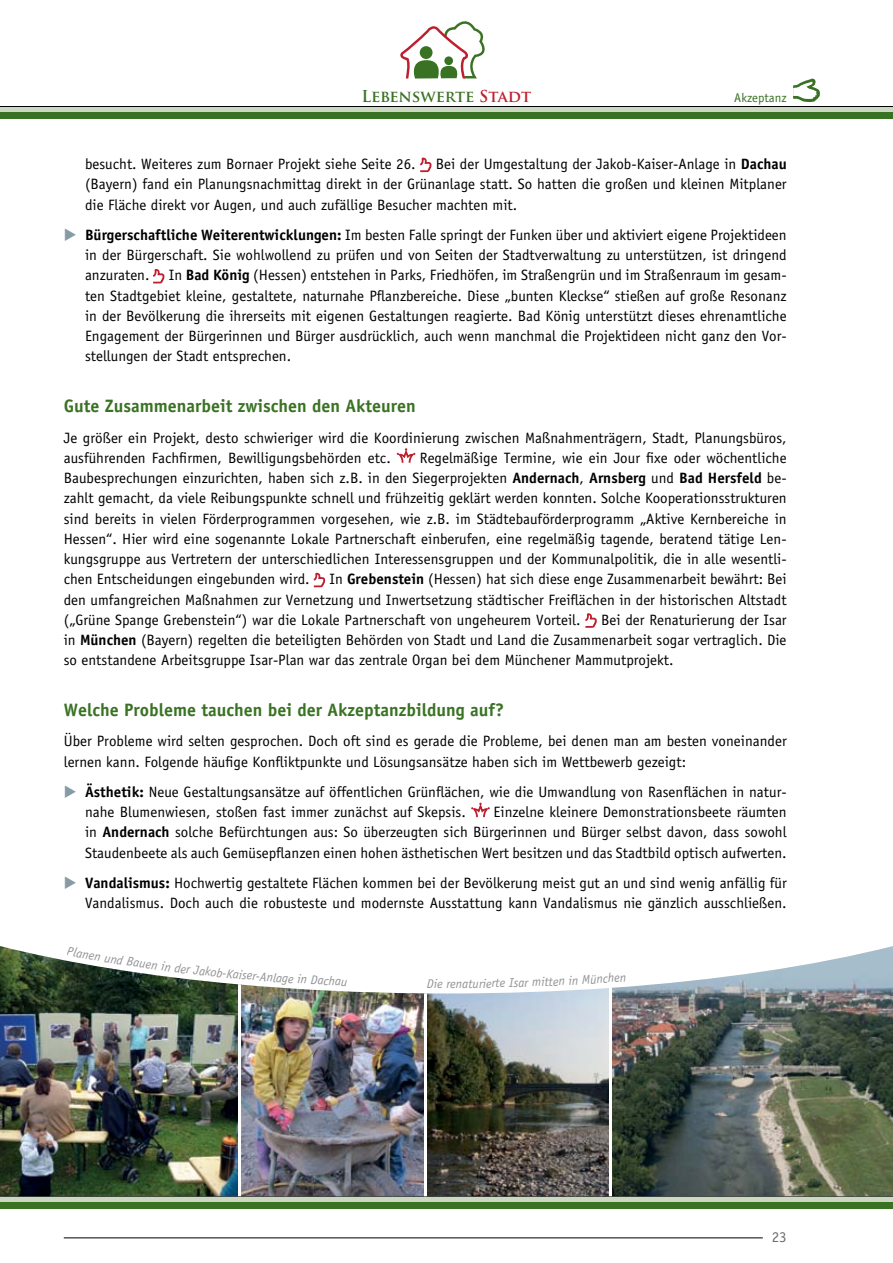
<style>
.page{position:relative;width:893px;height:1263px;background:#fff}
.page>*{position:absolute;margin:0;border:0;box-sizing:border-box;transform-origin:0 0}
.t1{font:700 18px "Officina Sans";color:#3a7224}
.t2{font:700 16.05px "Trajan Pro";color:#3a7224}
.t3{font:15px/20.2px "Officina Sans";color:#000;text-align:justify}
.t4{font:15px "Officina Sans";color:#6d6e71}
.t5{font:italic 12.75px "Officina Sans";letter-spacing:-.005em;color:#6d6e71}
.t6{font:12.75px "Officina Sans";color:#3a7224}
.s1{color:#be1e2d}
.s2{font-weight:700}
</style>
<div class="page">
<svg style="left:400px;top:21px;width:85px;height:58px"></svg>
<hr style="left:64px;top:1237px;width:718px;height:1px;background:#000">
<div style="left:763px;top:1225px;width:24px;height:22px;background:#fff"></div>
<svg style="left:0;top:107px;width:893px;height:6px;fill:#cbd9c2"></svg>
<hr style="left:0;top:106px;width:893px;height:1px;background:#000">
<div style="left:0;top:113px;width:893px;height:6px;background:#3a7224"></div>
<svg style="left:0;top:1197px;width:893px;height:6px;fill:#cbd9c2"></svg>
<hr style="left:0;top:1196px;width:893px;height:1px;background:#000">
<div style="left:0;top:1203px;width:893px;height:6px;background:#3a7224"></div>
<img style="left:612px;top:946px;width:281px;height:250px">
<img style="left:0;top:946px;width:238px;height:250px">
<img style="left:427px;top:988px;width:182px;height:208px">
<img style="left:241px;top:984px;width:183px;height:212px">
<svg style="left:420px;top:158px;width:11px;height:14px"></svg>
<svg style="left:153px;top:269px;width:11px;height:14px"></svg>
<svg style="left:397px;top:448px;width:18px;height:15px"></svg>
<svg style="left:314px;top:573px;width:11px;height:14px"></svg>
<svg style="left:585px;top:613px;width:12px;height:15px"></svg>
<svg style="left:471px;top:803px;width:19px;height:14px"></svg>
<svg style="left:793px;top:79px;width:27px;height:23px"></svg>
<svg style="left:67px;top:946px;width:11px;height:11px"></svg>
<svg style="left:104px;top:955px;width:20px;height:10px"></svg>
<svg style="left:341px;top:984px;width:6px;height:2px"></svg>
<p class="t2" style="left:361px;top:87px;width:171px">Lebenswerte <span class="s1">Stadt</span></p>
<p class="t6" style="left:734px;top:91px;width:54px">Akzeptanz</p>
<p class="t3" style="left:85px;top:154px;width:703px;text-indent:351px">Bei der Umgestaltung der Jakob-Kaiser-Anlage in <span class="s2">Dachau </span>(Bayern) fand ein Planungsnachmittag direkt in der Grünanlage statt. So hatten die großen und kleinen Mitplaner die Fläche direkt vor Augen, und auch zufällige Besucher machten mit.</p>
<p class="t3" style="left:85px;top:225px;width:703px"><span class="s2">Bürgerschaftliche Weiterentwicklungen:</span> Im besten Falle springt der Funken über und aktiviert eigene Projektideen in der Bürgerschaft. Sie wohlwollend zu prüfen und von Seiten der Stadtverwaltung zu unterstützen, ist dringend anzuraten.</p>
<p class="t3" style="left:85px;top:154px;width:332px">besucht. Weiteres zum Bornaer Projekt siehe Seite 26.</p>
<p class="t3" style="left:85px;top:265px;width:703px;text-indent:84px">In <span class="s2">Bad König</span> (Hessen) entstehen in Parks, Friedhöfen, im Straßengrün und im Straßenraum im gesam&shy;ten Stadtgebiet kleine, gestaltete, naturnahe Pflanzbereiche. Diese „bunten Kleckse“ stießen auf große Resonanz in der Bevölkerung die ihrerseits mit eigenen Gestaltungen reagierte. Bad König unterstützt dieses ehrenamtliche Engagement der Bürgerinnen und Bürger ausdrücklich, auch wenn manchmal die Projektideen nicht ganz den Vor&shy;stellungen der Stadt entsprechen.</p>
<p class="t1" style="left:64px;top:396px;width:353px">Gute Zusammenarbeit zwischen den Akteuren</p>
<p class="t3" style="left:64px;top:427px;width:724px">Je größer ein Projekt, desto schwieriger wird die Koordinierung zwischen Maßnahmenträgern, Stadt, Planungsbüros, ausführenden Fachfirmen, Bewilligungsbehörden etc.</p>
<p class="t3" style="left:64px;top:448px;width:724px;text-indent:356px">Regelmäßige Termine, wie ein Jour fixe oder wöchentliche Baubesprechungen einzurichten, haben sich z.B. in den Siegerprojekten <span class="s2">Andernach</span>, <span class="s2">Arnsberg</span> und <span class="s2">Bad Hersfeld</span> be&shy;zahlt gemacht, da viele Reibungspunkte schnell und frühzeitig geklärt werden konnten. Solche Kooperationsstrukturen sind bereits in vielen Förderprogrammen vorgesehen, wie z.B. im Städtebauförderprogramm „Aktive Kernbereiche in Hessen“. Hier wird eine sogenannte Lokale Partnerschaft einberufen, eine regelmäßig tagende, beratend tätige Len&shy;kungsgruppe aus Vertretern der unterschiedlichen Interessensgruppen und der Kommunalpolitik, die in alle wesentli&shy;chen Entscheidungen eingebunden wird.</p>
<p class="t3" style="left:64px;top:569px;width:724px;text-indent:266px">In <span class="s2">Grebenstein</span> (Hessen) hat sich diese enge Zusammenarbeit bewährt: Bei den umfangreichen Maßnahmen zur Vernetzung und Inwertsetzung städtischer Freiflächen in der historischen Altstadt („Grüne Spange Grebenstein“) war die Lokale Partnerschaft von ungeheurem Vorteil.</p>
<p class="t3" style="left:64px;top:610px;width:724px;text-indent:537px">Bei der Renaturierung der Isar in <span class="s2">München</span> (Bayern) regelten die beteiligten Behörden von Stadt und Land die Zusammenarbeit sogar vertraglich. Die so entstandene Arbeitsgruppe Isar-Plan war das zentrale Organ bei dem Münchener Mammutprojekt.</p>
<p class="t1" style="left:64px;top:699px;width:442px">Welche Probleme tauchen bei der Akzeptanzbildung auf?</p>
<p class="t3" style="left:64px;top:731px;width:724px">Über Probleme wird selten gesprochen. Doch oft sind es gerade die Probleme, bei denen man am besten voneinander lernen kann. Folgende häufige Konfliktpunkte und Lösungsansätze haben sich im Wettbewerb gezeigt:</p>
<p class="t3" style="left:85px;top:782px;width:703px"><span class="s2">Ästhetik:</span> Neue Gestaltungsansätze auf öffentlichen Grünflächen, wie die Umwandlung von Rasenflächen in natur&shy;nahe Blumenwiesen, stoßen fast immer zunächst auf Skepsis.</p>
<p class="t3" style="left:85px;top:802px;width:703px;text-indent:409px">Einzelne kleinere Demonstrationsbeete räumten in <span class="s2">Andernach</span> solche Befürchtungen aus: So überzeugten sich Bürgerinnen und Bürger selbst davon, dass sowohl Staudenbeete als auch Gemüsepflanzen einen hohen ästhetischen Wert besitzen und das Stadtbild optisch aufwerten.</p>
<p class="t3" style="left:85px;top:873px;width:703px"><span class="s2">Vandalismus:</span> Hochwertig gestaltete Flächen kommen bei der Bevölkerung meist gut an und sind wenig anfällig für<br>Vandalismus. Doch auch die robusteste und modernste Ausstattung kann Vandalismus nie gänzlich ausschließen.</p>
<p class="t5" style="left:78px;top:946px;width:26px;rotate:10deg">anen</p>
<p class="t5" style="left:128px;top:954px;width:33px;rotate:8deg">Bauen</p>
<p class="t5" style="left:162px;top:959px;width:30px;rotate:7deg">in der</p>
<p class="t5" style="left:194px;top:963px;width:34px;rotate:6deg">Jakob-</p>
<p class="t5" style="left:227px;top:966px;width:35px;rotate:5deg">Kaiser-</p>
<p class="t5" style="left:260px;top:969px;width:35px;rotate:4deg">Anlage</p>
<p class="t5" style="left:298px;top:972px;width:45px;rotate:3deg">in Dacha</p>
<p class="t5" style="left:427px;top:976px;width:47px">Die renat</p>
<p class="t5" style="left:472px;top:976px;width:34px;rotate:-1deg">urierte</p>
<p class="t5" style="left:509px;top:976px;width:41px;rotate:-2deg">Isar mit</p>
<p class="t5" style="left:548px;top:974px;width:50px;rotate:-3deg">ten in Mü</p>
<p class="t5" style="left:596px;top:972px;width:31px;rotate:-4deg">nchen</p>
<p class="t4" style="left:772px;top:1228px;width:16px">23</p>
</div>
